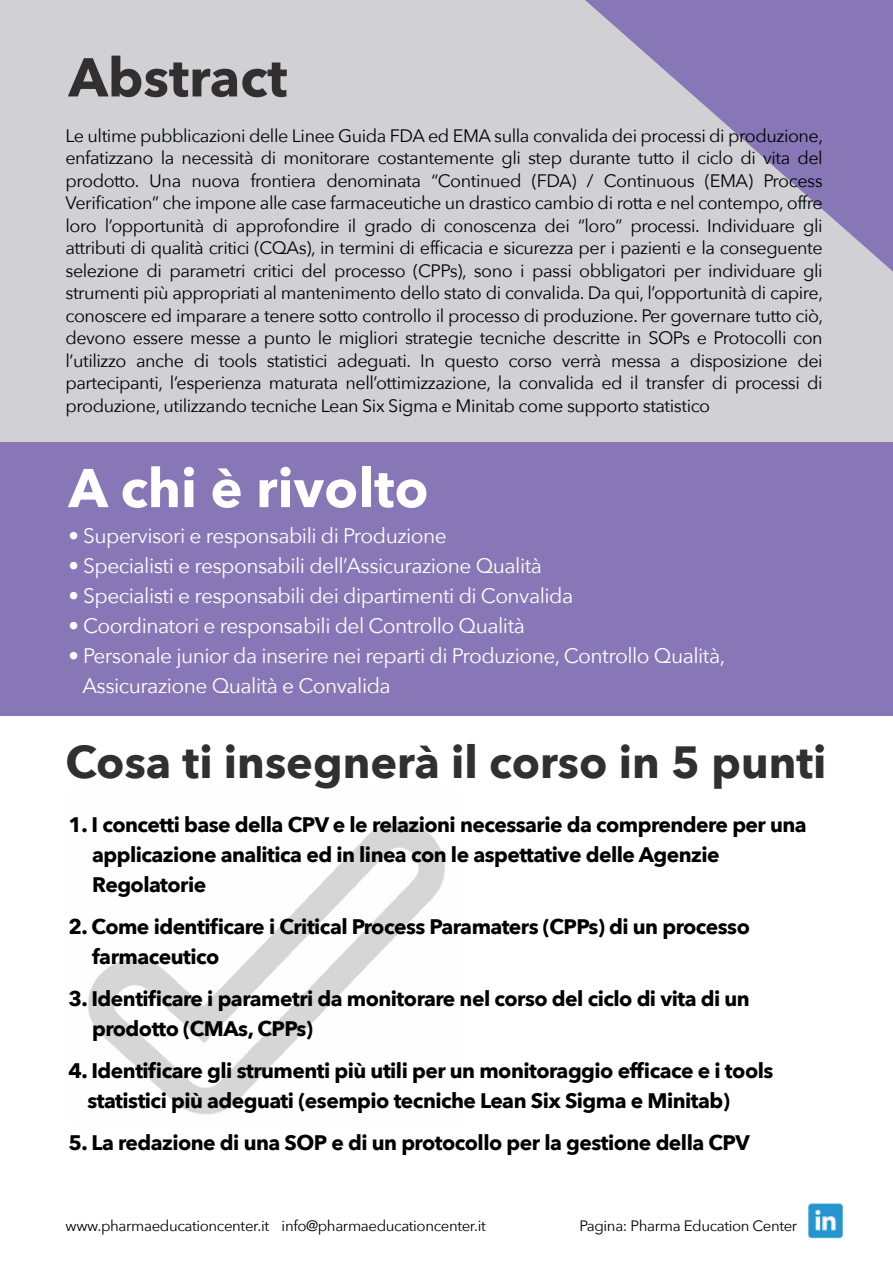
<style>
.page{position:relative;width:893px;height:1263px;background:#fff}
.page>*{position:absolute;margin:0;border:0;box-sizing:border-box;transform-origin:0 0}
.t1{font:700 54px "Avenir Next";color:#fff}
.t2{font:700 54px "Avenir Next";color:#312f2f}
.t3{font:700 45px "Avenir Next";color:#312f2f}
.t4{font:700 21px/30px "Avenir Next";letter-spacing:-.025em;color:#000}
.t5{font:21px/30px "Avenir Next";letter-spacing:-.025em;color:#fff}
.t6{font:18px/22.5px "Avenir Next";letter-spacing:-.025em;color:#000101;text-align:justify}
.t7{font:15px "Avenir Next";letter-spacing:-.025em;color:#000101}
</style>
<div class="page">
<img style="left:87px;top:821px;width:358px;height:294px">
<div style="left:0;top:0;width:893px;height:442px;background:#d1d1d5"></div>
<svg style="left:585px;top:0;width:308px;height:272px"></svg>
<div style="left:0;top:442px;width:893px;height:273px;background:#8877b6"></div>
<img style="left:808px;top:1203px;width:35px;height:36px">
<h1 class="t2" style="left:69px;top:31px;width:220px">Abstract</h1>
<p class="t6" style="left:65px;top:124px;width:759px">Le ultime pubblicazioni delle Linee Guida FDA ed EMA sulla convalida dei processi di produzione, enfatizzano la necessità di monitorare costantemente gli step durante tutto il ciclo di vita del prodotto. Una nuova frontiera denominata “Continued (FDA) / Continuous (EMA) Process Verification” che impone alle case farmaceutiche un drastico cambio di rotta e nel contempo, offre loro l’opportunità di approfondire il grado di conoscenza dei “loro” processi. Individuare gli attributi di qualità critici (CQAs), in termini di efficacia e sicurezza per i pazienti e la conseguente selezione di parametri critici del processo (CPPs), sono i passi obbligatori per individuare gli strumenti più appropriati al mantenimento dello stato di convalida. Da qui, l’opportunità di capire, conoscere ed imparare a tenere sotto controllo il processo di produzione. Per governare tutto ciò, devono essere messe a punto le migliori strategie tecniche descritte in SOPs e Protocolli con l’utilizzo anche di tools statistici adeguati. In questo corso verrà messa a disposizione dei partecipanti, l’esperienza maturata nell’ottimizzazione, la convalida ed il transfer di processi di produzione, utilizzando tecniche Lean Six Sigma e Minitab come supporto statistico</p>
<h1 class="t1" style="left:69px;top:441px;width:361px">A chi è rivolto</h1>
<p class="t5" style="left:69px;top:519px;width:380px">• Supervisori e responsabili di Produzione</p>
<p class="t5" style="left:69px;top:549px;width:475px">• Specialisti e responsabili dell’Assicurazione Qualità</p>
<p class="t5" style="left:69px;top:579px;width:506px">• Specialisti e responsabili dei dipartimenti di Convalida</p>
<p class="t5" style="left:69px;top:609px;width:458px">• Coordinatori e responsabili del Controllo Qualità</p>
<p class="t5" style="left:82px;top:639px;width:644px;text-indent:-14px">• Personale junior da inserire nei reparti di Produzione, Controllo Qualità,<br>Assicurazione Qualità e Convalida</p>
<h2 class="t3" style="left:65px;top:723px;width:762px">Cosa ti insegnerà il corso in 5 punti</h2>
<p class="t4" style="left:92px;top:809px;width:716px;text-indent:-24px">1. I concetti base della CPV e le relazioni necessarie da comprendere per una applicazione analitica ed in linea con le aspettative delle Agenzie<br>Regolatorie</p>
<p class="t4" style="left:92px;top:911px;width:659px;text-indent:-24px">2. Come identificare i Critical Process Paramaters (CPPs) di un processo farmaceutico</p>
<p class="t4" style="left:92px;top:983px;width:659px;text-indent:-24px">3. Identificare i parametri da monitorare nel corso del ciclo di vita di un prodotto (CMAs, CPPs)</p>
<p class="t4" style="left:87px;top:1055px;width:687px;text-indent:-19px">4. Identificare gli strumenti più utili per un monitoraggio efficace e i tools statistici più adeguati (esempio tecniche Lean Six Sigma e Minitab)</p>
<p class="t4" style="left:69px;top:1127px;width:683px">5. La redazione di una SOP e di un protocollo per la gestione della CPV</p>
<p class="t7" style="left:66px;top:1213px;width:422px">www.pharmaeducationcenter.it info@pharmaeducationcenter.it</p>
<p class="t7" style="left:579px;top:1213px;width:219px">Pagina: Pharma Education Center</p>
</div>
